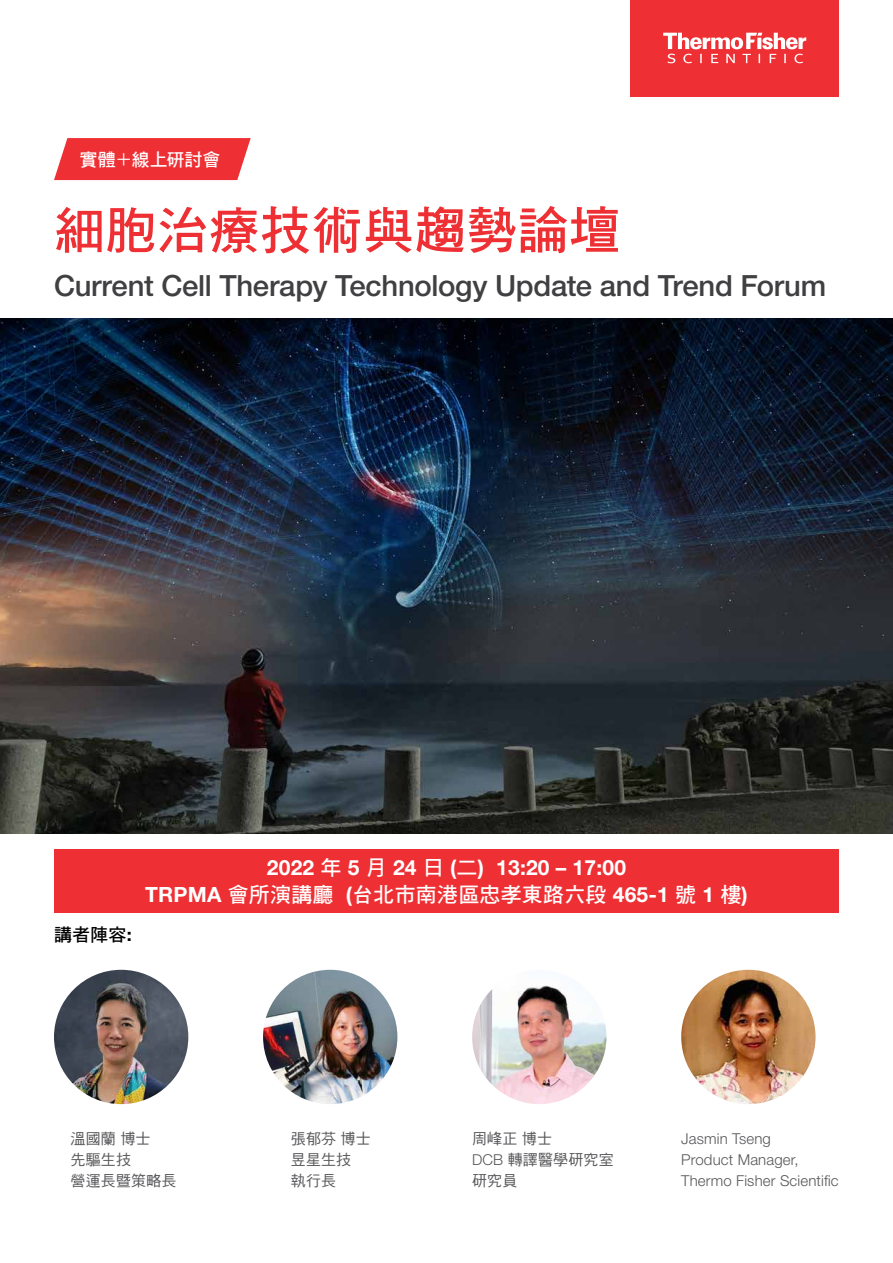
<style>
.page{position:relative;width:893px;height:1263px;background:#fff}
.page>*{position:absolute;margin:0;border:0;box-sizing:border-box;transform-origin:0 0}
.t1{font:51px "DF Hei Std W7";letter-spacing:.01em;color:#ee3034}
.t2{font:500 29.25px "Helvetica Neue LTW1 G";letter-spacing:-.01em;color:#404042}
.t3{font:21px "DF Hei Std W7";letter-spacing:.01em;color:#fff}
.t4{font:700 21px "Helvetica Neue LT Std";letter-spacing:.01em;color:#fff}
.t5{font:18px "DF Hei Std W7";letter-spacing:-.005em;color:#fff}
.t6{font:18px "DF Hei Std W7";color:#000}
.t7{font:300 15px/21px "Helvetica Neue LT Std";letter-spacing:.01em;color:#58585b}
.t8{font:15px/21px "DF Hei Std W5";letter-spacing:.01em;color:#58585b}
.s1{font-family:"DF Hei Std W5"}
.s2{font-family:"Helvetica Neue LT Std";font-weight:700}
.s3{font-family:"DF Hei Std W7";font-weight:400}
.s4{font-family:"Helvetica Neue LT Std";font-weight:300}
</style>
<div class="page">
<img style="left:0;top:319px;width:893px;height:514px">
<svg style="left:54px;top:138px;width:197px;height:42px;background:#ef3e42"></svg>
<div style="left:630px;top:0;width:209px;height:96px;background:#ee3034"></div>
<svg style="left:663px;top:33px;width:143px;height:30px"></svg>
<div style="left:54px;top:849px;width:785px;height:63px;background:#ee3034"></div>
<img style="left:54px;top:970px;width:134px;height:134px;border-radius:67px">
<img style="left:263px;top:970px;width:134px;height:134px;border-radius:67px">
<img style="left:472px;top:970px;width:134px;height:134px;border-radius:67px">
<img style="left:681px;top:970px;width:134px;height:134px;border-radius:67px">
<p class="t5" style="left:80px;top:149px;width:142px">實體<span class="s1">＋</span>線上研討會</p>
<h1 class="t1" style="left:54px;top:202px;width:568px">細胞治療技術與趨勢論壇</h1>
<h2 class="t2" style="left:54px;top:268px;width:774px">Current Cell Therapy Technology Update and Trend Forum</h2>
<p class="t6" style="left:54px;top:924px;width:79px">講者陣容<span class="s2">:</span></p>
<h3 class="t4" style="left:267px;top:854px;width:361px">2022 <span class="s3">年</span> 5 <span class="s3">月</span> 24 <span class="s3">日</span> (<span class="s3">二</span>) 13:20 – 17:00</h3>
<h3 class="t3" style="left:145px;top:883px;width:604px"><span class="s2">TRPMA</span> 會所演講廳 <span class="s2">(</span>台北市南港區忠孝東路六段 <span class="s2">465-1</span> 號 <span class="s2">1</span> 樓<span class="s2">)</span></h3>
<p class="t8" style="left:71px;top:1128px;width:107px">溫國蘭博士<br>先驅生技<br>營運長暨策略長</p>
<p class="t8" style="left:291px;top:1128px;width:81px">張郁芬博士昱星生技<br>執行長</p>
<p class="t8" style="left:472px;top:1128px;width:143px">周峰正博士<br><span class="s4">DCB</span> 轉譯醫學研究室研究員</p>
<p class="t7" style="left:681px;top:1127px;width:159px">Jasmin Tseng<br>Product Manager,<br>Thermo Fisher Scientific</p>
</div>
